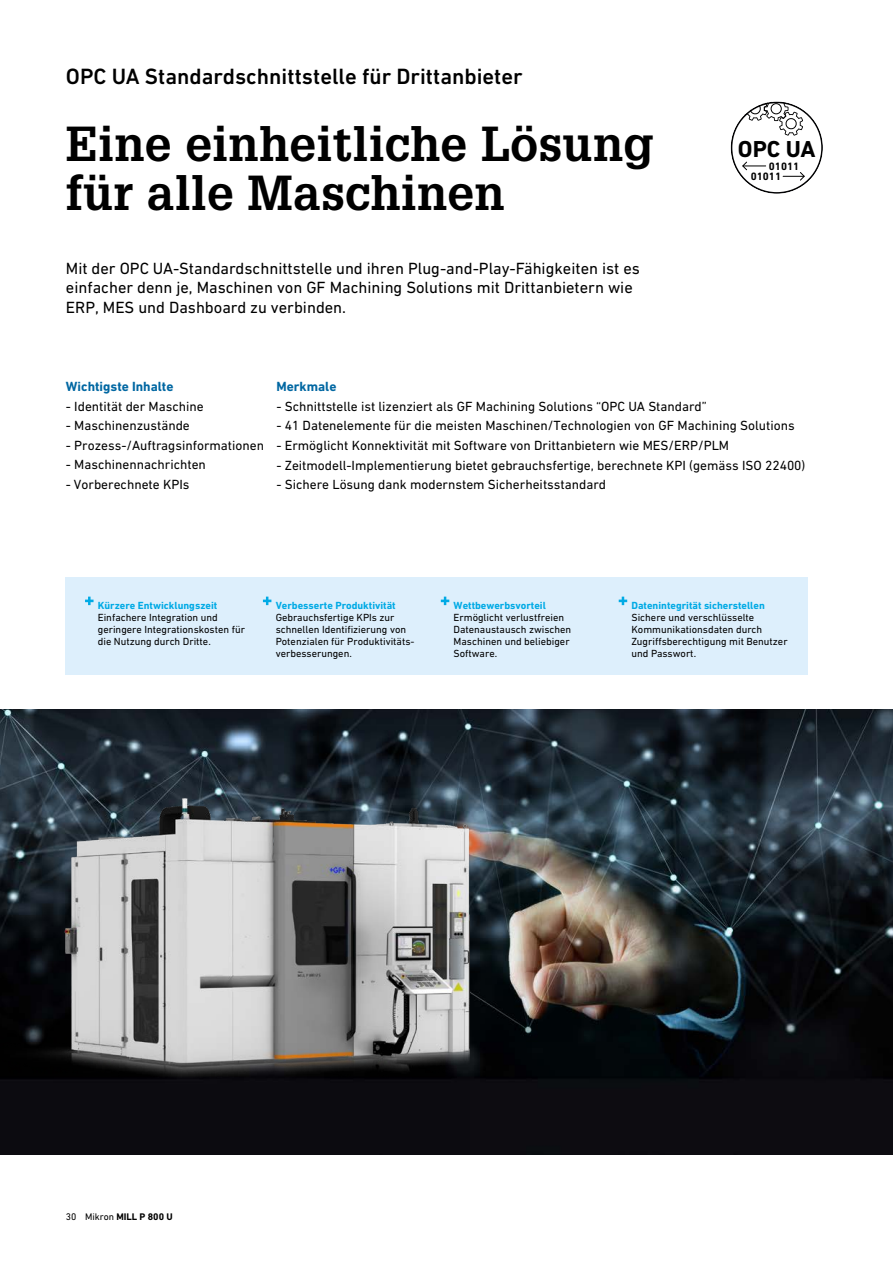
<style>
.page{position:relative;width:893px;height:1263px;background:#fff}
.page>*{position:absolute;margin:0;border:0;box-sizing:border-box;transform-origin:0 0}
.t1{font:700 48px/49.5px "Glypha LT Pro";letter-spacing:.005em;color:#000}
.t2{font:700 23.55px "DIN Next W1 G";color:#000}
.t3{font:500 22.5px "DIN Next W1 G";color:#000}
.t4{font:16.5px/19.5px "DIN Next W1 G";color:#000}
.t5{font:13.5px "DIN Next W1 G";color:#000}
.t6{font:700 13.5px "DIN Next W1 G";color:#0067a2}
.t7{font:700 10.8px/10.4px "DIN Next W1 G";color:#000}
.t8{font:10.5px/12px "DIN Next W1 G";color:#000}
.t9{font:700 10.5px "DIN Next W1 G";color:#00aae5}
.t10{font:700 9.75px "DIN Next W1 G";color:#000}
.s1{font-weight:400}
</style>
<div class="page">
<img style="left:0;top:709px;width:893px;height:445px">
<img style="left:0;top:727px;width:469px;height:428px">
<div style="left:66px;top:577px;width:742px;height:98px;background:#ddeffc"></div>
<svg style="left:85px;top:597px;width:9px;height:8px"></svg>
<svg style="left:263px;top:597px;width:8px;height:8px"></svg>
<svg style="left:619px;top:597px;width:8px;height:8px"></svg>
<svg style="left:441px;top:597px;width:8px;height:8px"></svg>
<svg style="left:730px;top:101px;width:93px;height:93px"></svg>
<h3 class="t3" style="left:66px;top:64px;width:458px">OPC UA Standardschnittstelle für Drittanbieter</h3>
<h1 class="t1" style="left:66px;top:118px;width:589px">Eine einheitliche Lösung für alle Maschinen</h1>
<p class="t4" style="left:66px;top:258px;width:575px">Mit der OPC UA-Standardschnittstelle und ihren Plug-and-Play-Fähigkeiten ist es einfacher denn je, Maschinen von GF Machining Solutions mit Drittanbietern wie<br>ERP, MES und Dashboard zu verbinden.</p>
<h2 class="t2" style="left:738px;top:135px;width:79px">OPC UA</h2>
<p class="t7" style="left:751px;top:161px;width:50px;text-indent:18px">01011<br>01011</p>
<p class="t6" style="left:66px;top:379px;width:109px">Wichtigste Inhalte</p>
<p class="t5" style="left:66px;top:398px;width:139px">- Identität der Maschine</p>
<p class="t5" style="left:66px;top:418px;width:125px">- Maschinenzustände</p>
<p class="t5" style="left:66px;top:437px;width:200px">- Prozess-/Auftragsinformationen</p>
<p class="t5" style="left:66px;top:457px;width:142px">- Maschinennachrichten</p>
<p class="t5" style="left:66px;top:477px;width:125px">- Vorberechnete KPIs</p>
<p class="t6" style="left:276px;top:379px;width:62px">Merkmale</p>
<p class="t5" style="left:276px;top:398px;width:432px">- Schnittstelle ist lizenziert als GF Machining Solutions “OPC UA Standard”</p>
<p class="t5" style="left:276px;top:418px;width:520px">- 41 Datenelemente für die meisten Maschinen/Technologien von GF Machining Solutions</p>
<p class="t5" style="left:276px;top:437px;width:454px">- Ermöglicht Konnektivität mit Software von Drittanbietern wie MES/ERP/PLM</p>
<p class="t5" style="left:276px;top:457px;width:531px">- Zeitmodell-Implementierung bietet gebrauchsfertige, berechnete KPI (gemäss ISO 22400)</p>
<p class="t5" style="left:276px;top:477px;width:331px">- Sichere Lösung dank modernstem Sicherheitsstandard</p>
<p class="t9" style="left:98px;top:599px;width:121px">Kürzere Entwicklungszeit</p>
<p class="t8" style="left:98px;top:611px;width:149px">Einfachere Integration und geringere Integrationskosten für die Nutzung durch Dritte.</p>
<p class="t9" style="left:276px;top:599px;width:122px">Verbesserte Produktivität</p>
<p class="t8" style="left:276px;top:611px;width:139px">Gebrauchsfertige KPIs zur schnellen Identifizierung von<br>Potenzialen für Produktivitäts&shy;verbesserungen.</p>
<p class="t9" style="left:454px;top:599px;width:94px">Wettbewerbsvorteil</p>
<p class="t8" style="left:454px;top:611px;width:119px">Ermöglicht verlustfreien<br>Datenaustausch zwischen<br>Maschinen und beliebiger<br>Software.</p>
<p class="t9" style="left:631px;top:599px;width:135px">Datenintegrität sicherstellen</p>
<p class="t8" style="left:631px;top:611px;width:158px">Sichere und verschlüsselte<br>Kommunikationsdaten durch<br>Zugriffsberechtigung mit Benutzer und Passwort.</p>
<p class="t10" style="left:66px;top:1211px;width:108px"><span class="s1">30 Mikron</span> MILL P 800 U</p>
</div>
